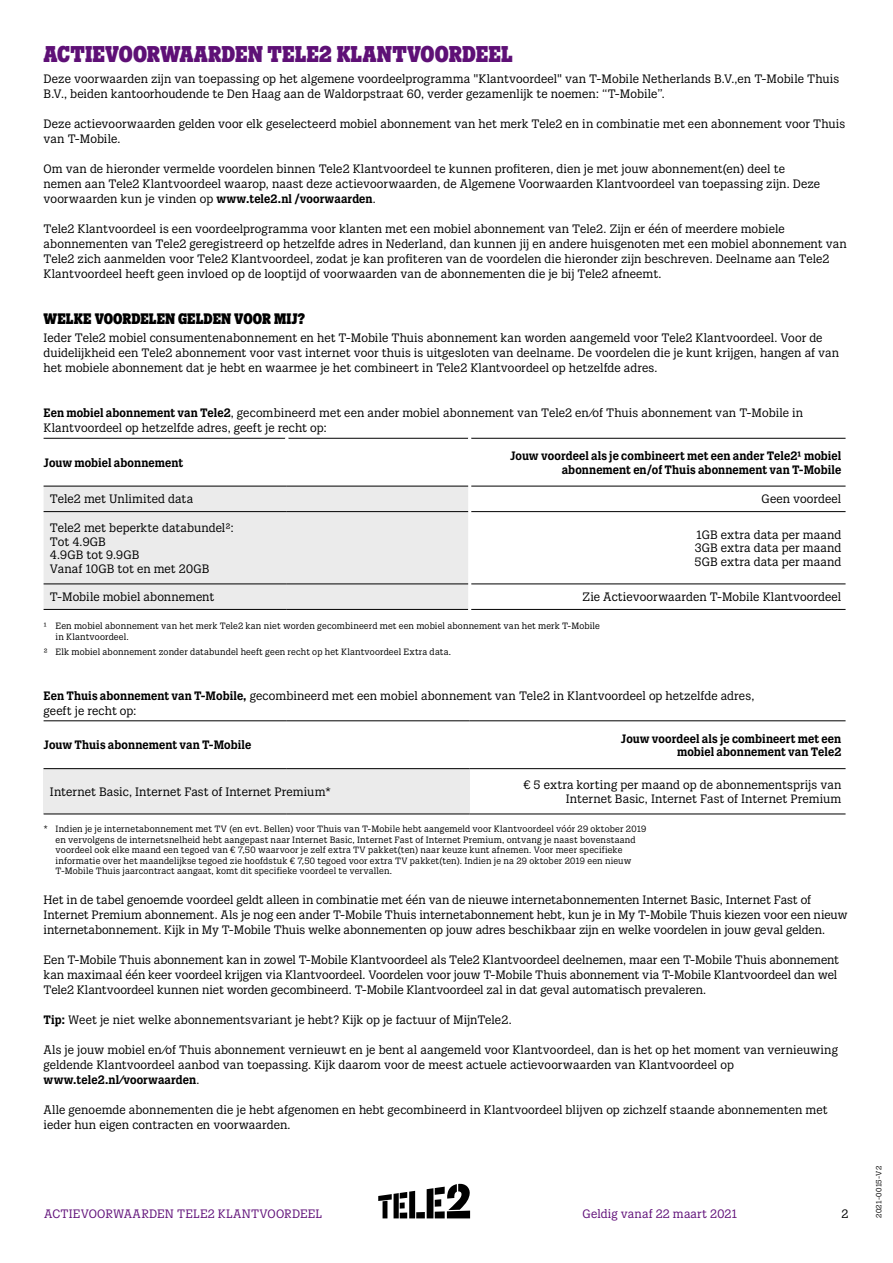
<style>
.page{position:relative;width:893px;height:1263px;background:#fff}
.page>*{position:absolute;margin:0;border:0;box-sizing:border-box;transform-origin:0 0}
.t1{font:800 22.5px "Tele 2 Slab";letter-spacing:.01em;color:#5e1076}
.t2{font:800 15px "Tele 2 Slab";letter-spacing:.01em;color:#000}
.t3{font:12px/15px "Tele 2 Slab";letter-spacing:.005em;color:#000}
.t4{font:700 12px/13.5px "Tele 2 Slab";letter-spacing:.005em;color:#000;text-align:right}
.t5{font:12px "Tele 2 Slab";letter-spacing:.015em;color:#5f0e78}
.t6{font:9px/10.5px "Tele 2 Slab";letter-spacing:.015em;color:#000}
.t7{font:7.5px "Tele 2 Slab";letter-spacing:.03em;color:#000}
.s1{font-weight:700}
</style>
<div class="page">
<svg style="left:378px;top:1191px;width:37px;height:27px"></svg>
<div style="left:416px;top:1212px;width:9px;height:6px;background:#000"></div>
<svg style="left:427px;top:1184px;width:43px;height:34px"></svg>
<div style="left:44px;top:487px;width:424px;height:122px;background:#ebebeb"></div>
<hr style="left:471px;top:486px;width:375px;height:1px;background:#000">
<hr style="left:471px;top:511px;width:375px;height:1px;background:#000">
<hr style="left:471px;top:584px;width:375px;height:1px;background:#000">
<hr style="left:44px;top:438px;width:241px;height:1px;background:#000">
<hr style="left:288px;top:438px;width:180px;height:1px;background:#000">
<hr style="left:471px;top:438px;width:375px;height:1px;background:#000">
<hr style="left:44px;top:609px;width:243px;height:1px;background:#000">
<hr style="left:287px;top:609px;width:181px;height:1px;background:#000">
<hr style="left:471px;top:609px;width:375px;height:1px;background:#000">
<hr style="left:44px;top:486px;width:243px;height:1px;background:#000">
<hr style="left:287px;top:486px;width:181px;height:1px;background:#000">
<hr style="left:44px;top:511px;width:243px;height:1px;background:#000">
<hr style="left:287px;top:511px;width:181px;height:1px;background:#000">
<hr style="left:44px;top:584px;width:243px;height:1px;background:#000">
<hr style="left:287px;top:584px;width:181px;height:1px;background:#000">
<div style="left:44px;top:769px;width:426px;height:45px;background:#ebebeb"></div>
<hr style="left:470px;top:768px;width:376px;height:1px;background:#000">
<hr style="left:44px;top:720px;width:243px;height:1px;background:#000">
<hr style="left:287px;top:720px;width:183px;height:1px;background:#000">
<hr style="left:470px;top:720px;width:376px;height:1px;background:#000">
<hr style="left:44px;top:814px;width:243px;height:1px;background:#000">
<hr style="left:287px;top:814px;width:183px;height:1px;background:#000">
<hr style="left:470px;top:814px;width:376px;height:1px;background:#000">
<hr style="left:44px;top:768px;width:243px;height:1px;background:#000">
<hr style="left:287px;top:768px;width:183px;height:1px;background:#000">
<h1 class="t1" style="left:44px;top:42px;width:470px">ACTIEVOORWAARDEN TELE2 KLANTVOORDEEL</h1>
<p class="t3" style="left:44px;top:71px;width:797px">Deze voorwaarden zijn van toepassing op het algemene voordeelprogramma "Klantvoordeel" van T-Mobile Netherlands B.V.,en T-Mobile Thuis<br>B.V., beiden kantoorhoudende te Den Haag aan de Waldorpstraat 60, verder gezamenlijk te noemen: “T-Mobile”.</p>
<p class="t3" style="left:44px;top:116px;width:803px">Deze actievoorwaarden gelden voor elk geselecteerd mobiel abonnement van het merk Tele2 en in combinatie met een abonnement voor Thuis van T-Mobile.</p>
<p class="t3" style="left:44px;top:161px;width:778px">Om van de hieronder vermelde voordelen binnen Tele2 Klantvoordeel te kunnen profiteren, dien je met jouw abonnement(en) deel te nemen aan Tele2 Klantvoordeel waarop, naast deze actievoorwaarden, de Algemene Voorwaarden Klantvoordeel van toepassing zijn. Deze voorwaarden kun je vinden op <span class="s1">www.tele2.nl /voorwaarden</span>.</p>
<p class="t3" style="left:44px;top:221px;width:805px">Tele2 Klantvoordeel is een voordeelprogramma voor klanten met een mobiel abonnement van Tele2. Zijn er één of meerdere mobiele abonnementen van Tele2 geregistreerd op hetzelfde adres in Nederland, dan kunnen jij en andere huisgenoten met een mobiel abonnement van Tele2 zich aanmelden voor Tele2 Klantvoordeel, zodat je kan profiteren van de voordelen die hieronder zijn beschreven. Deelname aan Tele2<br>Klantvoordeel heeft geen invloed op de looptijd of voorwaarden van de abonnementen die je bij Tele2 afneemt.</p>
<p class="t2" style="left:44px;top:311px;width:263px">WELKE VOORDELEN GELDEN VOOR MIJ?</p>
<p class="t3" style="left:44px;top:330px;width:797px">Ieder Tele2 mobiel consumentenabonnement en het T-Mobile Thuis abonnement kan worden aangemeld voor Tele2 Klantvoordeel. Voor de duidelijkheid een Tele2 abonnement voor vast internet voor thuis is uitgesloten van deelname. De voordelen die je kunt krijgen, hangen af van het mobiele abonnement dat je hebt en waarmee je het combineert in Tele2 Klantvoordeel op hetzelfde adres.</p>
<p class="t3" style="left:44px;top:405px;width:761px"><span class="s1">Een mobiel abonnement van Tele2</span>, gecombineerd met een ander mobiel abonnement van Tele2 en⁄of Thuis abonnement van T-Mobile in<br>Klantvoordeel op hetzelfde adres, geeft je recht op:</p>
<p class="t4" style="left:44px;top:456px;width:141px">Jouw mobiel abonnement</p>
<p class="t4" style="left:510px;top:449px;width:333px">Jouw voordeel als je combineert met een ander Tele2¹ mobiel abonnement en/of Thuis abonnement van T-Mobile</p>
<p class="t3" style="left:50px;top:492px;width:145px">Tele2 met Unlimited data</p>
<p class="t3" style="left:761px;top:492px;width:81px">Geen voordeel</p>
<p class="t3" style="left:50px;top:521px;width:185px;line-height:13.5px">Tele2 met beperkte databundel²:<br>Tot 4.9GB<br>4.9GB tot 9.9GB<br>Vanaf 10GB tot en met 20GB</p>
<p class="t3" style="left:695px;top:528px;width:148px;line-height:13.5px;text-align:justify">1GB extra data per maand 3GB extra data per maand 5GB extra data per maand</p>
<p class="t3" style="left:50px;top:590px;width:166px">T-Mobile mobiel abonnement</p>
<p class="t3" style="left:583px;top:590px;width:260px">Zie Actievoorwaarden T-Mobile Klantvoordeel</p>
<p class="t6" style="left:56px;top:621px;width:546px;text-indent:-12px">¹ Een mobiel abonnement van het merk Tele2 kan niet worden gecombineerd met een mobiel abonnement van het merk T-Mobile in Klantvoordeel.</p>
<p class="t6" style="left:44px;top:646px;width:409px">² Elk mobiel abonnement zonder databundel heeft geen recht op het Klantvoordeel Extra data.</p>
<p class="t3" style="left:44px;top:688px;width:712px"><span class="s1">Een Thuis abonnement van T-Mobile,</span> gecombineerd met een mobiel abonnement van Tele2 in Klantvoordeel op hetzelfde adres, geeft je recht op:</p>
<p class="t4" style="left:44px;top:738px;width:209px">Jouw Thuis abonnement van T-Mobile</p>
<p class="t4" style="left:621px;top:732px;width:222px">Jouw voordeel als je combineert met een mobiel abonnement van Tele2</p>
<p class="t3" style="left:50px;top:784px;width:283px">Internet Basic, Internet Fast of Internet Premium*</p>
<p class="t3" style="left:523px;top:778px;width:319px;line-height:13.5px;text-align:right">€ 5 extra korting per maand op de abonnementsprijs van<br>Internet Basic, Internet Fast of Internet Premium</p>
<p class="t6" style="left:56px;top:824px;width:592px;text-indent:-12px">* Indien je je internetabonnement met TV (en evt. Bellen) voor Thuis van T-Mobile hebt aangemeld voor Klantvoordeel vóór 29 oktober 2019 en vervolgens de internetsnelheid hebt aangepast naar Internet Basic, Internet Fast of Internet Premium, ontvang je naast bovenstaand voordeel ook elke maand een tegoed van € 7,50 waarvoor je zelf extra TV pakket(ten) naar keuze kunt afnemen. Voor meer specifieke informatie over het maandelijkse tegoed zie hoofdstuk € 7,50 tegoed voor extra TV pakket(ten). Indien je na 29 oktober 2019 een nieuw T-Mobile Thuis jaarcontract aangaat, komt dit specifieke voordeel te vervallen.</p>
<p class="t3" style="left:44px;top:892px;width:806px">Het in de tabel genoemde voordeel geldt alleen in combinatie met één van de nieuwe internetabonnementen Internet Basic, Internet Fast of<br>Internet Premium abonnement. Als je nog een ander T-Mobile Thuis internetabonnement hebt, kun je in My T-Mobile Thuis kiezen voor een nieuw internetabonnement. Kijk in My T-Mobile Thuis welke abonnementen op jouw adres beschikbaar zijn en welke voordelen in jouw geval gelden.</p>
<p class="t3" style="left:44px;top:952px;width:797px">Een T-Mobile Thuis abonnement kan in zowel T-Mobile Klantvoordeel als Tele2 Klantvoordeel deelnemen, maar een T-Mobile Thuis abonnement kan maximaal één keer voordeel krijgen via Klantvoordeel. Voordelen voor jouw T-Mobile Thuis abonnement via T-Mobile Klantvoordeel dan wel<br>Tele2 Klantvoordeel kunnen niet worden gecombineerd. T-Mobile Klantvoordeel zal in dat geval automatisch prevaleren.</p>
<p class="t3" style="left:44px;top:1012px;width:470px"><span class="s1">Tip:</span> Weet je niet welke abonnementsvariant je hebt? Kijk op je factuur of MijnTele2.</p>
<p class="t3" style="left:44px;top:1042px;width:796px">Als je jouw mobiel en⁄of Thuis abonnement vernieuwt en je bent al aangemeld voor Klantvoordeel, dan is het op het moment van vernieuwing geldende Klantvoordeel aanbod van toepassing. Kijk daarom voor de meest actuele actievoorwaarden van Klantvoordeel op <span class="s1">www.tele2.nl⁄voorwaarden</span>.</p>
<p class="t3" style="left:44px;top:1102px;width:785px">Alle genoemde abonnementen die je hebt afgenomen en hebt gecombineerd in Klantvoordeel blijven op zichzelf staande abonnementen met ieder hun eigen contracten en voorwaarden.</p>
<p class="t5" style="left:44px;top:1207px;width:280px">ACTIEVOORWAARDEN TELE2 KLANTVOORDEEL</p>
<p class="t5" style="left:583px;top:1207px;width:156px">Geldig vanaf 22 maart 2021</p>
<p class="t3" style="left:842px;top:1206px;width:8px">2</p>
<p class="t7" style="left:874px;top:1218px;width:54px;rotate:-90deg">2021-0015-V2</p>
</div>
